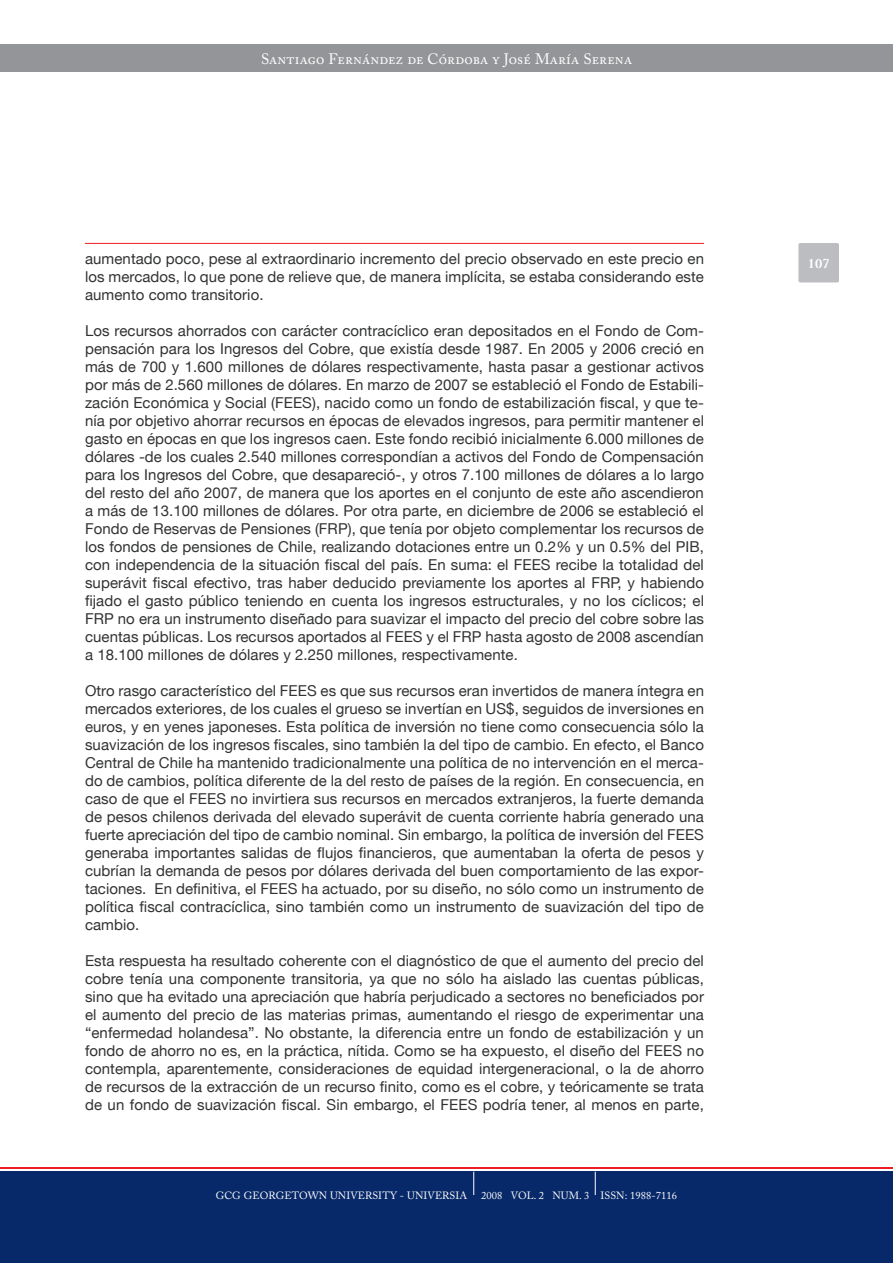
<style>
.page{position:relative;width:893px;height:1263px;background:#fff}
.page>*{position:absolute;margin:0;border:0;box-sizing:border-box;transform-origin:0 0}
.body{font:15px/18px "Helvetica Neue";letter-spacing:.005em;color:#313232;text-align:justify}
.t1{font:15px "Adobe Caslon Pro";letter-spacing:.01em;color:#fff}
.t2{font:300 15px "Caslon";color:#fff}
.t3{font:10.5px "Adobe Caslon Pro";letter-spacing:.01em;color:#fff}
</style>
<div class="page">
<div style="left:0;top:1172px;width:893px;height:91px;background:#082969"></div>
<hr style="left:0;top:1167px;width:893px;height:1px;background:#ee1d23">
<div style="left:0;top:44px;width:893px;height:27px;background:#939598"></div>
<hr style="left:85px;top:243px;width:619px;height:1px;background:#ee1d23">
<div style="left:798px;top:243px;width:41px;height:39px;background:#bcbdc0;border-radius:2px"></div>
<svg style="left:473px;top:1172px;width:1px;height:23px"></svg>
<svg style="left:595px;top:1172px;width:1px;height:23px"></svg>
<p class="t1" style="left:261px;top:50px;width:372px">Santiago Fernández de Córdoba y José María Serena</p>
<p class="body" style="left:85px;top:250px;width:620px">aumentado poco, pese al extraordinario incremento del precio observado en este precio en</p>
<p class="t2" style="left:808px;top:257px;width:23px">107</p>
<p class="body" style="left:85px;top:268px;width:620px">los mercados, lo que pone de relieve que, de manera implícita, se estaba considerando este aumento como transitorio.</p>
<p class="body" style="left:85px;top:322px;width:620px">Los recursos ahorrados con carácter contracíclico eran depositados en el Fondo de Com&shy;pensación para los Ingresos del Cobre, que existía desde 1987. En 2005 y 2006 creció en más de 700 y 1.600 millones de dólares respectivamente, hasta pasar a gestionar activos por más de 2.560 millones de dólares. En marzo de 2007 se estableció el Fondo de Estabili&shy;zación Económica y Social (FEES), nacido como un fondo de estabilización fiscal, y que te&shy;nía por objetivo ahorrar recursos en épocas de elevados ingresos, para permitir mantener el gasto en épocas en que los ingresos caen. Este fondo recibió inicialmente 6.000 millones de dólares -de los cuales 2.540 millones correspondían a activos del Fondo de Compensación para los Ingresos del Cobre, que desapareció-, y otros 7.100 millones de dólares a lo largo del resto del año 2007, de manera que los aportes en el conjunto de este año ascendieron a más de 13.100 millones de dólares. Por otra parte, en diciembre de 2006 se estableció el Fondo de Reservas de Pensiones (FRP), que tenía por objeto complementar los recursos de los fondos de pensiones de Chile, realizando dotaciones entre un 0.2% y un 0.5% del PIB, con independencia de la situación fiscal del país. En suma: el FEES recibe la totalidad del superávit fiscal efectivo, tras haber deducido previamente los aportes al FRP, y habiendo fijado el gasto público teniendo en cuenta los ingresos estructurales, y no los cíclicos; el FRP no era un instrumento diseñado para suavizar el impacto del precio del cobre sobre las cuentas públicas. Los recursos aportados al FEES y el FRP hasta agosto de 2008 ascendían a 18.100 millones de dólares y 2.250 millones, respectivamente.</p>
<p class="body" style="left:85px;top:682px;width:620px">Otro rasgo característico del FEES es que sus recursos eran invertidos de manera íntegra en mercados exteriores, de los cuales el grueso se invertían en US$, seguidos de inversiones en euros, y en yenes japoneses. Esta política de inversión no tiene como consecuencia sólo la suavización de los ingresos fiscales, sino también la del tipo de cambio. En efecto, el Banco Central de Chile ha mantenido tradicionalmente una política de no intervención en el merca&shy;do de cambios, política diferente de la del resto de países de la región. En consecuencia, en caso de que el FEES no invirtiera sus recursos en mercados extranjeros, la fuerte demanda de pesos chilenos derivada del elevado superávit de cuenta corriente habría generado una fuerte apreciación del tipo de cambio nominal. Sin embargo, la política de inversión del FEES generaba importantes salidas de flujos financieros, que aumentaban la oferta de pesos y cubrían la demanda de pesos por dólares derivada del buen comportamiento de las expor&shy;taciones. En definitiva, el FEES ha actuado, por su diseño, no sólo como un instrumento de política fiscal contracíclica, sino también como un instrumento de suavización del tipo de cambio.</p>
<p class="body" style="left:85px;top:952px;width:620px">Esta respuesta ha resultado coherente con el diagnóstico de que el aumento del precio del cobre tenía una componente transitoria, ya que no sólo ha aislado las cuentas públicas, sino que ha evitado una apreciación que habría perjudicado a sectores no beneficiados por el aumento del precio de las materias primas, aumentando el riesgo de experimentar una “enfermedad holandesa”. No obstante, la diferencia entre un fondo de estabilización y un fondo de ahorro no es, en la práctica, nítida. Como se ha expuesto, el diseño del FEES no contempla, aparentemente, consideraciones de equidad intergeneracional, o la de ahorro de recursos de la extracción de un recurso finito, como es el cobre, y teóricamente se trata de un fondo de suavización fiscal. Sin embargo, el FEES podría tener, al menos en parte,</p>
<p class="t3" style="left:216px;top:1189px;width:253px">GCG GEORGETOWN UNIVERSITY - UNIVERSIA</p>
<p class="t3" style="left:481px;top:1189px;width:197px">2008 VOL. 2 NUM. 3 ISSN: 1988-7116</p>
</div>
